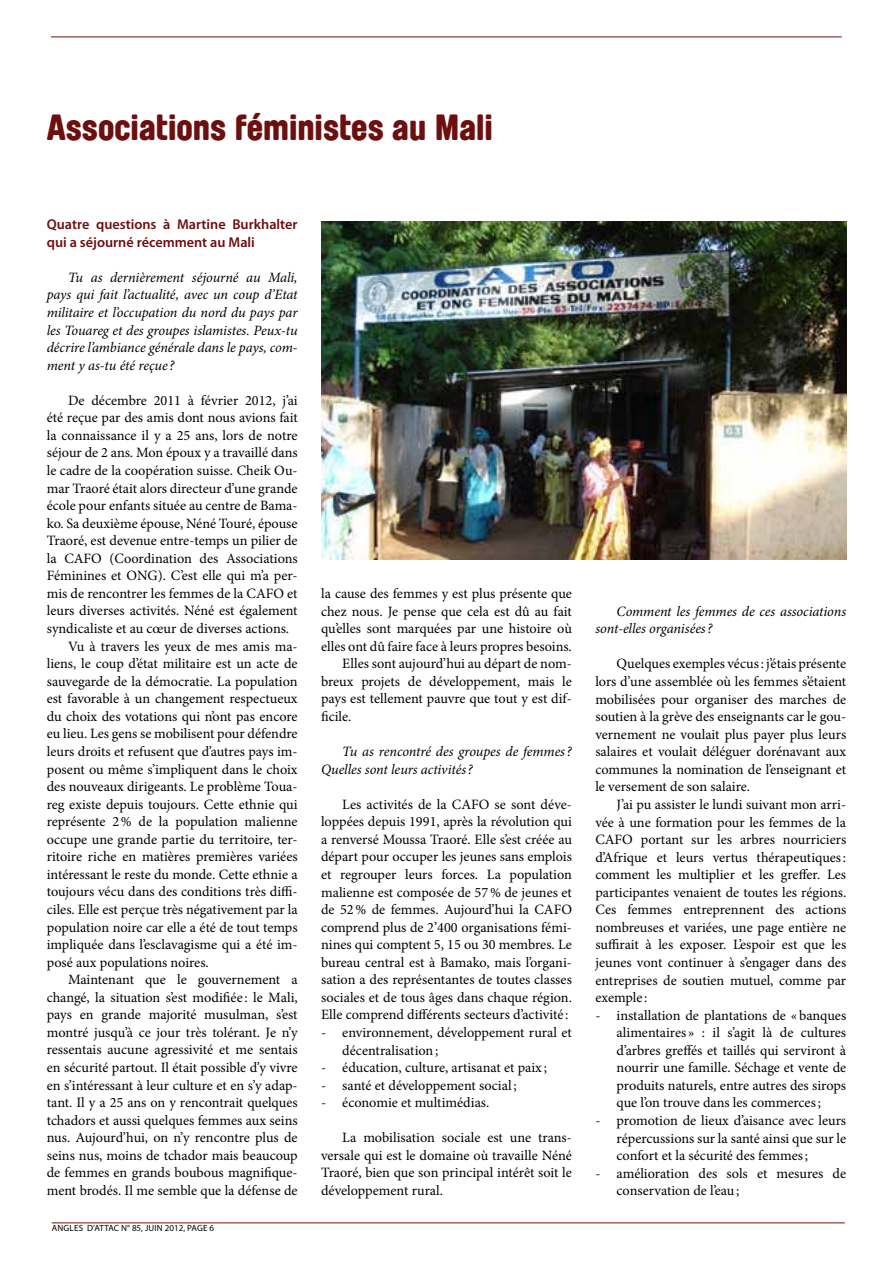
<style>
.page{position:relative;width:893px;height:1263px;background:#fff}
.page>*{position:absolute;margin:0;border:0;box-sizing:border-box;transform-origin:0 0}
.t1{font:36px "Brauer";color:#6d0e0f}
.t2{font:14.25px/17.5px "Minion Pro";color:#000;text-align:justify}
.t3{font:italic 14.25px/17.5px "Minion Pro";letter-spacing:-.005em;color:#000}
.t4{font:600 14.25px/17.5px "Myriad Pro";color:#6d0e0f}
.t5{font:9px "Myriad Pro";letter-spacing:.02em;color:#000}
</style>
<div class="page">
<hr style="left:51px;top:37px;width:791px;height:1px;background:#6d0e0f">
<hr style="left:52px;top:1222px;width:793px;height:1px;background:#6d0e0f">
<img style="left:322px;top:221px;width:524px;height:338px">
<h1 class="t1" style="left:47px;top:106px;width:448px">Associations féministes au Mali</h1>
<p class="t4" style="left:47px;top:216px;width:252px">Quatre questions à Martine Burkhalter qui a séjourné récemment au Mali</p>
<p class="t3" style="left:47px;top:268px;width:252px;text-align:justify;text-indent:21px">Tu as dernièrement séjourné au Mali, pays qui fait l’actualité, avec un coup d’Etat militaire et l’occupation du nord du pays par les Touareg et des groupes islamistes. Peux-tu décrire l’ambiance générale dans le pays, com&shy;ment y as-tu été reçue ?</p>
<p class="t2" style="left:68px;top:391px;width:231px">De décembre 2011 à février 2012, j’ai</p>
<p class="t2" style="left:47px;top:409px;width:252px">été reçue par des amis dont nous avions fait</p>
<p class="t2" style="left:47px;top:427px;width:252px">la connaissance il y a 25 ans, lors de notre</p>
<p class="t2" style="left:47px;top:444px;width:252px">séjour de 2 ans. Mon époux y a travaillé dans</p>
<p class="t2" style="left:47px;top:462px;width:252px">le cadre de la coopération suisse. Cheik Ou-</p>
<p class="t2" style="left:47px;top:479px;width:252px">mar Traoré était alors directeur d’une grande</p>
<p class="t2" style="left:47px;top:497px;width:252px">école pour enfants située au centre de Bama-</p>
<p class="t2" style="left:47px;top:514px;width:252px">ko. Sa deuxième épouse, Néné Touré, épouse</p>
<p class="t2" style="left:47px;top:532px;width:252px">Traoré, est devenue entre-temps un pilier de</p>
<p class="t2" style="left:47px;top:549px;width:252px">la CAFO (Coordination des Associations</p>
<p class="t2" style="left:47px;top:567px;width:252px">Féminines et ONG). C’est elle qui m’a per-</p>
<p class="t2" style="left:47px;top:585px;width:252px">mis de rencontrer les femmes de la CAFO et</p>
<p class="t2" style="left:47px;top:602px;width:252px">leurs diverses activités. Néné est également</p>
<p class="t2" style="left:47px;top:620px;width:244px">syndicaliste et au cœur de diverses actions.</p>
<p class="t2" style="left:68px;top:637px;width:231px">Vu à travers les yeux de mes amis ma-</p>
<p class="t2" style="left:47px;top:655px;width:252px">liens, le coup d’état militaire est un acte de</p>
<p class="t2" style="left:47px;top:672px;width:252px">sauvegarde de la démocratie. La population</p>
<p class="t2" style="left:47px;top:690px;width:252px">est favorable à un changement respectueux</p>
<p class="t2" style="left:47px;top:707px;width:252px">du choix des votations qui n’ont pas encore</p>
<p class="t2" style="left:47px;top:725px;width:252px">eu lieu. Les gens se mobilisent pour défendre</p>
<p class="t2" style="left:47px;top:743px;width:252px">leurs droits et refusent que d’autres pays im-</p>
<p class="t2" style="left:47px;top:760px;width:252px">posent ou même s’impliquent dans le choix</p>
<p class="t2" style="left:47px;top:778px;width:252px">des nouveaux dirigeants. Le problème Toua-</p>
<p class="t2" style="left:47px;top:795px;width:252px">reg existe depuis toujours. Cette ethnie qui</p>
<p class="t2" style="left:47px;top:813px;width:252px">représente 2% de la population malienne</p>
<p class="t2" style="left:47px;top:830px;width:252px">occupe une grande partie du territoire, ter-</p>
<p class="t2" style="left:47px;top:848px;width:252px">ritoire riche en matières premières variées</p>
<p class="t2" style="left:47px;top:865px;width:252px">intéressant le reste du monde. Cette ethnie a</p>
<p class="t2" style="left:47px;top:883px;width:252px">toujours vécu dans des conditions très diffi-</p>
<p class="t2" style="left:47px;top:901px;width:252px">ciles. Elle est perçue très négativement par la</p>
<p class="t2" style="left:47px;top:918px;width:252px">population noire car elle a été de tout temps</p>
<p class="t2" style="left:47px;top:936px;width:252px">impliquée dans l’esclavagisme qui a été im-</p>
<p class="t2" style="left:47px;top:953px;width:164px">posé aux populations noires.</p>
<p class="t2" style="left:68px;top:971px;width:231px">Maintenant que le gouvernement a</p>
<p class="t2" style="left:47px;top:988px;width:252px">changé, la situation s’est modifiée : le Mali,</p>
<p class="t2" style="left:47px;top:1006px;width:252px">pays en grande majorité musulman, s’est</p>
<p class="t2" style="left:47px;top:1023px;width:252px">montré jusqu’à ce jour très tolérant. Je n’y</p>
<p class="t2" style="left:47px;top:1041px;width:252px">ressentais aucune agressivité et me sentais</p>
<p class="t2" style="left:47px;top:1059px;width:252px">en sécurité partout. Il était possible d’y vivre</p>
<p class="t2" style="left:47px;top:1076px;width:252px">en s’intéressant à leur culture et en s’y adap-</p>
<p class="t2" style="left:47px;top:1094px;width:252px">tant. Il y a 25 ans on y rencontrait quelques</p>
<p class="t2" style="left:47px;top:1111px;width:252px">tchadors et aussi quelques femmes aux seins</p>
<p class="t2" style="left:47px;top:1129px;width:252px">nus. Aujourd’hui, on n’y rencontre plus de</p>
<p class="t2" style="left:47px;top:1146px;width:252px">seins nus, moins de tchador mais beaucoup</p>
<p class="t2" style="left:47px;top:1164px;width:252px">de femmes en grands boubous magnifique-</p>
<p class="t2" style="left:47px;top:1181px;width:252px">ment brodés. Il me semble que la défense de</p>
<p class="t5" style="left:52px;top:1223px;width:164px">ANGLES D’ATTAC N° 85, JUI N 2012, PAGE 6</p>
<p class="t2" style="left:321px;top:585px;width:252px">la cause des femmes y est plus présente que</p>
<p class="t2" style="left:321px;top:602px;width:252px">chez nous. Je pense que cela est dû au fait</p>
<p class="t2" style="left:321px;top:620px;width:252px">qu’elles sont marquées par une histoire où</p>
<p class="t2" style="left:321px;top:637px;width:252px">elles ont dû faire face à leurs propres besoins.</p>
<p class="t2" style="left:342px;top:655px;width:231px">Elles sont aujourd’hui au départ de nom-</p>
<p class="t2" style="left:321px;top:673px;width:252px">breux projets de développement, mais le</p>
<p class="t2" style="left:321px;top:690px;width:252px">pays est tellement pauvre que tout y est dif-</p>
<p class="t2" style="left:321px;top:708px;width:32px">ficile.</p>
<p class="t3" style="left:321px;top:743px;width:252px;text-indent:21px">Tu as rencontré des groupes de femmes?<br>Quelles sont leurs activités?</p>
<p class="t2" style="left:321px;top:795px;width:252px;text-indent:21px">Les activités de la CAFO se sont déve&shy;loppées depuis 1991, après la révolution qui a renversé Moussa Traoré. Elle s’est créée au départ pour occuper les jeunes sans emplois et regrouper leurs forces. La population malienne est composée de 57% de jeunes et de 52% de femmes. Aujourd’hui la CAFO comprend plus de 2’400 organisations fémi&shy;nines qui comptent 5, 15 ou 30 membres. Le bureau central est à Bamako, mais l’organi&shy;sation a des représentantes de toutes classes sociales et de tous âges dans chaque région.<br>Elle comprend différents secteurs d’activité :</p>
<p class="t2" style="left:342px;top:1024px;width:231px;text-indent:-21px">- environnement, développement rural et décentralisation;</p>
<p class="t2" style="left:321px;top:1059px;width:227px">- éducation, culture, artisanat et paix ;</p>
<p class="t2" style="left:321px;top:1076px;width:197px">- santé et développement social;</p>
<p class="t2" style="left:321px;top:1094px;width:170px">- économie et multimédias.</p>
<p class="t2" style="left:321px;top:1129px;width:252px;text-indent:21px">La mobilisation sociale est une trans&shy;versale qui est le domaine où travaille Néné Traoré, bien que son principal intérêt soit le développement rural.</p>
<p class="t3" style="left:595px;top:602px;width:252px;text-indent:21px">Comment les femmes de ces associations sont-elles organisées?</p>
<p class="t2" style="left:595px;top:655px;width:252px;text-indent:21px">Quelques exemples vécus: j’étais présente lors d’une assemblée où les femmes s’étaient mobilisées pour organiser des marches de soutien à la grève des enseignants car le gou&shy;vernement ne voulait plus payer plus leurs salaires et voulait déléguer dorénavant aux communes la nomination de l’enseignant et le versement de son salaire.</p>
<p class="t2" style="left:595px;top:796px;width:252px;text-indent:21px">J’ai pu assister le lundi suivant mon arri&shy;vée à une formation pour les femmes de la CAFO portant sur les arbres nourriciers d’Afrique et leurs vertus thérapeutiques: comment les multiplier et les greffer. Les participantes venaient de toutes les régions.<br>Ces femmes entreprennent des actions nombreuses et variées, une page entière ne suffirait à les exposer. L’espoir est que les jeunes vont continuer à s’engager dans des entreprises de soutien mutuel, comme par exemple :</p>
<p class="t2" style="left:617px;top:1006px;width:231px;text-indent:-21px">- installation de plantations de «banques alimentaires » : il s’agit là de cultures d’arbres greffés et taillés qui serviront à nourrir une famille. Séchage et vente de produits naturels, entre autres des sirops que l’on trouve dans les commerces;</p>
<p class="t2" style="left:617px;top:1112px;width:231px;text-indent:-21px">- promotion de lieux d’aisance avec leurs répercussions sur la santé ainsi que sur le confort et la sécurité des femmes;</p>
<p class="t2" style="left:617px;top:1164px;width:231px;text-indent:-21px">- amélioration des sols et mesures de conservation de l’eau;</p>
</div>
